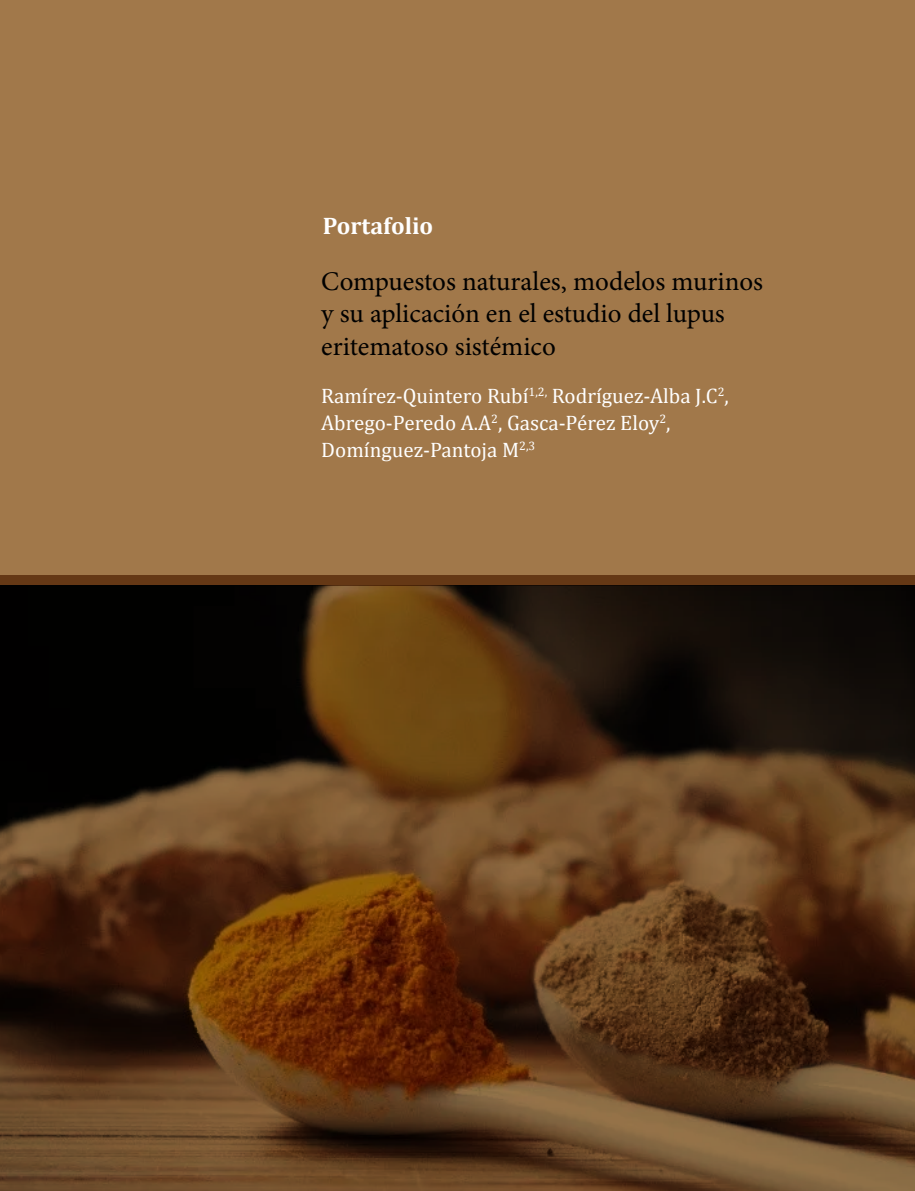
<style>
.page{position:relative;width:915px;height:1191px;background:#fff}
.page>*{position:absolute;margin:0;border:0;box-sizing:border-box;transform-origin:0 0}
.t1{font:27px/32.4px "Minion Pro";color:#000}
.t2{font:700 24px "Cambria";color:#fff}
.t3{font:21px/27px "Cambria";color:#fff}
</style>
<div class="page">
<div style="left:0;top:0;width:914px;height:1191px;background:#a1784a"></div>
<div style="left:1px;top:575px;width:913px;height:10px;background:#653815"></div>
<img style="left:73px;top:585px;width:841px;height:606px">
<img style="left:0;top:575px;width:73px;height:616px">
<p class="t2" style="left:322px;top:208px;width:112px">Portafolio</p>
<p class="t1" style="left:321px;top:265px;width:443px">Compuestos naturales, modelos murinos y su aplicación en el estudio del lupus eritematoso sistémico</p>
<p class="t3" style="left:321px;top:383px;width:409px">Ramírez-Quintero Rubí<sup>1,2,</sup> Rodríguez-Alba J.C<sup>2</sup>,<br>Abrego-Peredo A.A<sup>2</sup>, Gasca-Pérez Eloy<sup>2</sup>,<br>Domínguez-Pantoja M<sup>2,3</sup></p>
</div>
